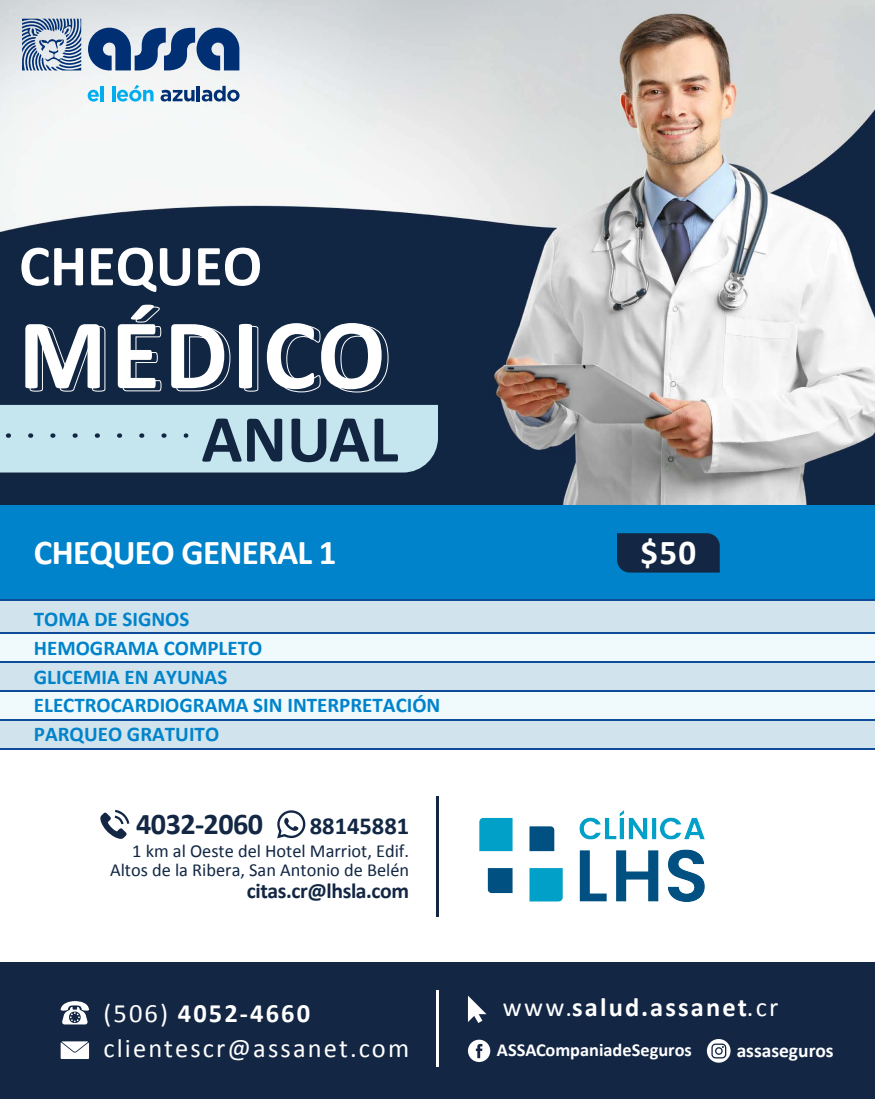
<style>
.page{position:relative;width:875px;height:1099px;background:#fff}
.page>*{position:absolute;margin:0;border:0;box-sizing:border-box;transform-origin:0 0}
.t1{font:700 101.15px "Calibri";letter-spacing:.04em;color:#fff}
.t2{font:700 67.55px "Calibri";color:#122642}
.t3{font:700 58.54px "Calibri";color:#fff}
.t4{font:700 35px "Calibri";letter-spacing:-.02em;color:#fff}
.t5{font:700 30.19px "Calibri";letter-spacing:-.02em;color:#132744}
.t6{font:26.51px/35.2px "Calibri";letter-spacing:.08em;color:#fff}
.t7{font:700 26.51px "Calibri";letter-spacing:.08em;color:#fff}
.t8{font:700 24.5px "Calibri";color:#122744}
.t9{font:700 21.7px "Calibri";letter-spacing:-.02em;color:#132744}
.t10{font:700 21px/28.9px "Calibri";color:#0083ca}
.t11{font:700 19.43px "Calibri";color:#fff}
.t12{font:18.38px/18.2px "Calibri";color:#122744;text-align:right}
.t13{font:700 18.38px "Calibri";color:#fff}
.s1{font-weight:700}
.s2{font-weight:400}
</style>
<div class="page">
<div style="left:0;top:601px;width:875px;height:148px;background:#f0f9fc"></div>
<div style="left:0;top:599px;width:875px;height:34px;background:#d1e3ed"></div>
<div style="left:0;top:661px;width:875px;height:30px;background:#d1e3ed"></div>
<hr style="left:0;top:690px;width:875px;height:1px;background:#0e4c9a">
<div style="left:0;top:720px;width:875px;height:29px;background:#d1e3ed"></div>
<hr style="left:0;top:748px;width:875px;height:1px;background:#0e4c9a">
<img style="left:0;top:0;width:875px;height:505px">
<div style="left:0;top:505px;width:875px;height:95px;background:#0083ca"></div>
<hr style="left:0;top:599px;width:875px;height:2px;background:#0e4c9a">
<div style="left:617px;top:533px;width:103px;height:39px;background:#132744"></div>
<svg style="left:22px;top:19px;width:217px;height:51px;background:#738caf"></svg>
<svg style="left:88px;top:90px;width:11px;height:12px"></svg>
<hr style="left:101px;top:86px;width:3px;height:15px;background:#00adee">
<hr style="left:112px;top:86px;width:3px;height:15px;background:#00adee">
<svg style="left:117px;top:85px;width:37px;height:17px"></svg>
<svg style="left:161px;top:90px;width:34px;height:11px"></svg>
<hr style="left:197px;top:86px;width:3px;height:15px;background:#002f73">
<svg style="left:202px;top:86px;width:38px;height:16px"></svg>
<div style="left:0;top:405px;width:438px;height:67px;background:#c5e5ef"></div>
<svg style="left:29px;top:326px;width:77px;height:66px;background:#293b55"></svg>
<svg style="left:122px;top:306px;width:40px;height:86px;background:#283b55"></svg>
<svg style="left:176px;top:326px;width:55px;height:66px;background:#263954"></svg>
<svg style="left:244px;top:325px;width:15px;height:67px"></svg>
<svg style="left:272px;top:325px;width:117px;height:68px;background:#223650"></svg>
<hr style="left:0;top:632px;width:875px;height:1px;background:#0e4c9a">
<hr style="left:0;top:661px;width:875px;height:1px;background:#0e4c9a">
<hr style="left:0;top:719px;width:875px;height:1px;background:#0e4c9a">
<div style="left:0;top:961px;width:875px;height:138px;background:#132744"></div>
<svg style="left:61px;top:1001px;width:28px;height:24px"></svg>
<svg style="left:61px;top:1041px;width:28px;height:18px"></svg>
<svg style="left:468px;top:995px;width:19px;height:28px"></svg>
<svg style="left:468px;top:1039px;width:22px;height:23px"></svg>
<svg style="left:707px;top:1039px;width:24px;height:23px"></svg>
<hr style="left:436px;top:990px;width:3px;height:77px;background:#fff">
<hr style="left:436px;top:796px;width:3px;height:120px;background:#132744">
<img style="left:479px;top:810px;width:226px;height:92px">
<svg style="left:100px;top:810px;width:29px;height:29px"></svg>
<svg style="left:277px;top:810px;width:29px;height:28px"></svg>
<h3 class="t3" style="left:19px;top:224px;width:245px">CHEQUEO</h3>
<h1 class="t1" style="left:18px;top:283px;width:369px">MÉDICO</h1>
<h2 class="t2" style="left:201px;top:391px;width:198px">ANUAL</h2>
<h3 class="t4" style="left:34px;top:527px;width:304px">CHEQUEO GENERAL 1</h3>
<h3 class="t4" style="left:640px;top:527px;width:57px">$50</h3>
<p class="t10" style="left:34px;top:603px;width:408px">TOMA DE SIGNOS<br>HEMOGRAMA COMPLETO<br>GLICEMIA EN AYUNAS<br>ELECTROCARDIOGRAMA SIN INTERPRETACIÓN<br>PARQUEO GRATUITO</p>
<h3 class="t5" style="left:136px;top:802px;width:128px">4032-2060</h3>
<p class="t12" style="left:110px;top:841px;width:301px">1 km al Oeste del Hotel Marriot, Edif.<br>Altos de la Ribera, San Antonio de Belén</p>
<p class="t8" style="left:310px;top:808px;width:101px">88145881</p>
<p class="t9" style="left:247px;top:875px;width:164px">citas.cr@lhsla.com</p>
<p class="t6" style="left:103px;top:994px;width:307px">(506) <span class="s1">4052-4660 </span>clientescr@assanet.com</p>
<p class="t7" style="left:503px;top:988px;width:277px"><span class="s2">www.</span>salud.assanet<span class="s2">.cr</span></p>
<p class="t13" style="left:497px;top:1037px;width:196px">ASSACompaniadeSeguros</p>
<p class="t11" style="left:737px;top:1036px;width:98px">assaseguros</p>
</div>
